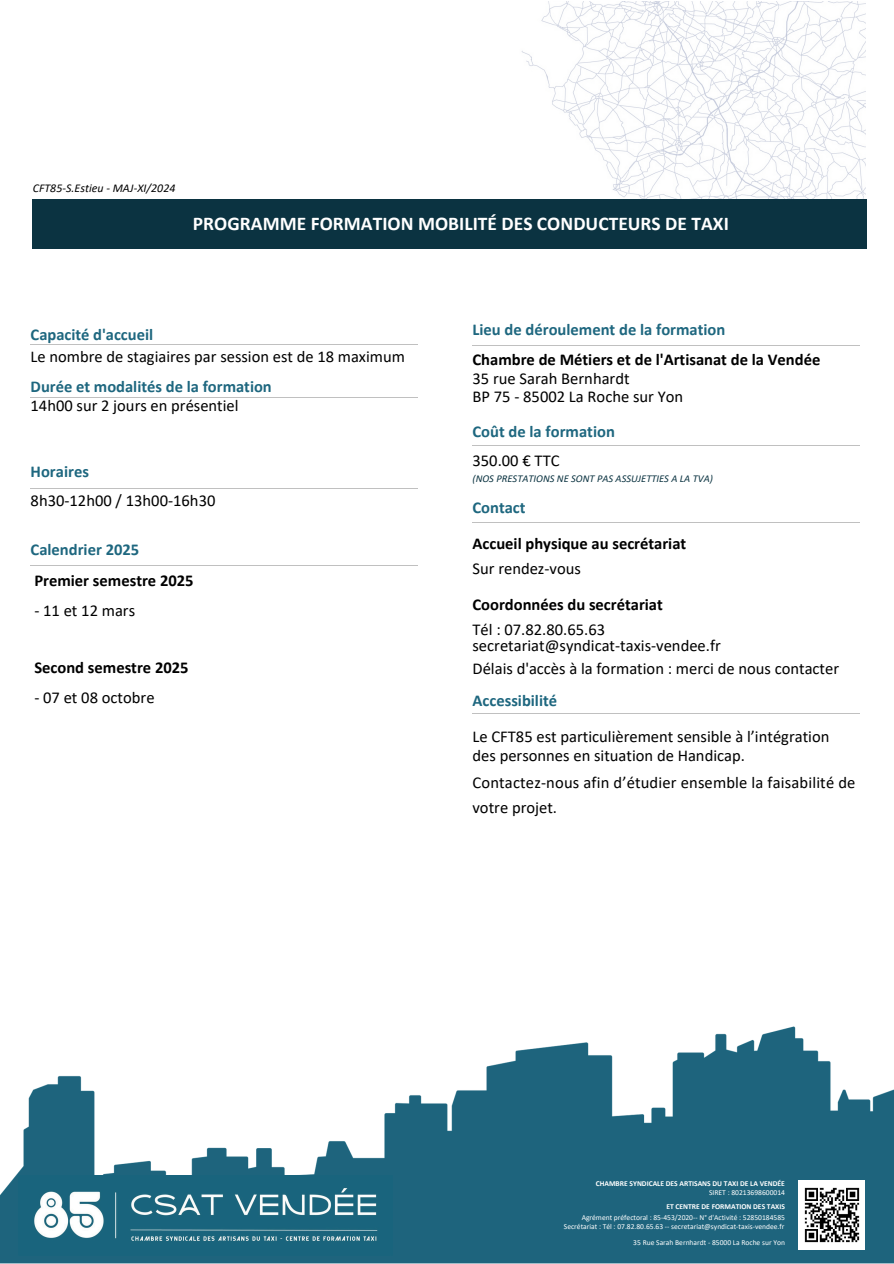
<style>
.page{position:relative;width:894px;height:1264px;background:#fff}
.page>*{position:absolute;margin:0;border:0;box-sizing:border-box;transform-origin:0 0}
.t1{font:700 19.5px "Calibri";color:#fff}
.t2{font:16.5px/29.2px "Calibri";color:#000}
.t3{font:700 16.5px/30.3px "Calibri";color:#000}
.t4{font:700 16.5px/19px "Calibri";color:#1e677f}
.t5{font:italic 11.85px "Calibri";letter-spacing:.005em;color:#000}
.t6{font:italic 10.5px "Calibri";color:#0b3341}
.t7{font:7.5px "Calibri";color:#fff}
.t8{font:700 7.5px "Calibri";color:#fff}
.s1{font-weight:700;color:#1e677f}
.s2{font-weight:400;color:#000}
.s3{color:#1e677f}
.s4{font-weight:400}
</style>
<div class="page">
<img style="left:521px;top:2px;width:343px;height:197px">
<div style="left:33px;top:199px;width:833px;height:50px;background:#0b3341"></div>
<hr style="left:31px;top:344px;width:387px;height:1px;background:#000">
<hr style="left:31px;top:397px;width:387px;height:1px;background:#000">
<hr style="left:31px;top:488px;width:387px;height:1px;background:#000">
<hr style="left:472px;top:344px;width:387px;height:1px;background:#000">
<hr style="left:472px;top:445px;width:387px;height:1px;background:#000">
<hr style="left:472px;top:713px;width:387px;height:1px;background:#000">
<hr style="left:31px;top:565px;width:387px;height:1px;background:#000">
<hr style="left:472px;top:522px;width:387px;height:1px;background:#000">
<img style="left:0;top:1026px;width:893px;height:237px">
<img style="left:19px;top:1175px;width:373px;height:80px">
<img style="left:798px;top:1180px;width:66px;height:69px">
<p class="t5" style="left:33px;top:183px;width:144px">CFT85-S.Estieu - MAJ-XI/2024</p>
<h2 class="t1" style="left:193px;top:215px;width:537px">PROGRAMME FORMATION MOBILITÉ DES CONDUCTEURS DE TAXI</h2>
<h2 class="t2" style="left:31px;top:324px;width:375px;line-height:22.5px"><span class="s1">Capacité d'accueil<br></span>Le nombre de stagiaires par session est de 18 maximum</h2>
<h2 class="t4" style="left:31px;top:378px;width:243px">Durée et modalités de la formation<br><span class="s2">14h00 sur 2 jours en présentiel</span></h2>
<h2 class="t2" style="left:31px;top:458px;width:186px"><span class="s1">Horaires<br></span>8h30-12h00 / 13h00-16h30</h2>
<h1 class="t3" style="left:31px;top:536px;width:164px"><span class="s3">Calendrier 2025<br></span>Premier semestre 2025</h1>
<h1 class="t2" style="left:34px;top:597px;width:102px">- 11 et 12 mars</h1>
<h2 class="t3" style="left:34px;top:654px;width:156px">Second semestre 2025</h2>
<h2 class="t2" style="left:34px;top:684px;width:122px">- 07 et 08 octobre</h2>
<h2 class="t3" style="left:472px;top:317px;width:349px;line-height:29.2px"><span class="s3">Lieu de déroulement de la formation<br></span>Chambre de Métiers et de l'Artisanat de la Vendée</h2>
<h2 class="t2" style="left:472px;top:371px;width:212px;line-height:18px">35 rue Sarah Bernhardt<br>BP 75 - 85002 La Roche sur Yon</h2>
<h2 class="t4" style="left:472px;top:418px;width:144px;line-height:29.2px">Coût de la formation<br><span class="s2">350.00 € TTC</span></h2>
<h2 class="t3" style="left:472px;top:491px;width:215px;line-height:36px"><span class="s3">Contact<br></span>Accueil physique au secrétariat</h2>
<h2 class="t2" style="left:472px;top:555px;width:110px">Sur rendez-vous</h2>
<h2 class="t3" style="left:472px;top:593px;width:192px;line-height:24.8px">Coordonnées du secrétariat<br><span class="s4">Tél : 07.82.80.65.63</span></h2>
<h2 class="t2" style="left:472px;top:634px;width:368px;line-height:23.7px">secretariat@syndicat-taxis-vendee.fr<br>Délais d'accès à la formation : merci de nous contacter</h2>
<h2 class="t4" style="left:472px;top:692px;width:86px">Accessibilité</h2>
<h4 class="t2" style="left:472px;top:728px;width:358px;line-height:19.2px">Le CFT85 est particulièrement sensible à l’intégration des personnes en situation de Handicap.</h4>
<h4 class="t2" style="left:472px;top:771px;width:384px;line-height:24.8px">Contactez-nous afin d’étudier ensemble la faisabilité de votre projet.</h4>
<h3 class="t6" style="left:472px;top:474px;width:242px">(NOS PRESTATIONS NE SONT PAS ASSUJETTIES A LA TVA)</h3>
<p class="t8" style="left:595px;top:1180px;width:191px">CHAMBRE SYNDICALE DES ARTISANS DU TAXI DE LA VENDÉE</p>
<p class="t7" style="left:709px;top:1189px;width:77px">SIRET : 80213698600014</p>
<p class="t8" style="left:666px;top:1202px;width:120px">ET CENTRE DE FORMATION DES TAXIS</p>
<p class="t7" style="left:581px;top:1214px;width:205px">Agrément préfectoral : 85-453/2020-- N° d'Activité : 52850184585</p>
<p class="t7" style="left:563px;top:1223px;width:222px">Secrétariat : Tél : 07.82.80.65.63 -- secretariat@syndicat-taxis-vendee.fr</p>
<p class="t7" style="left:633px;top:1238px;width:153px">35 Rue Sarah Bernhardt - 85000 La Roche sur Yon</p>
</div>
